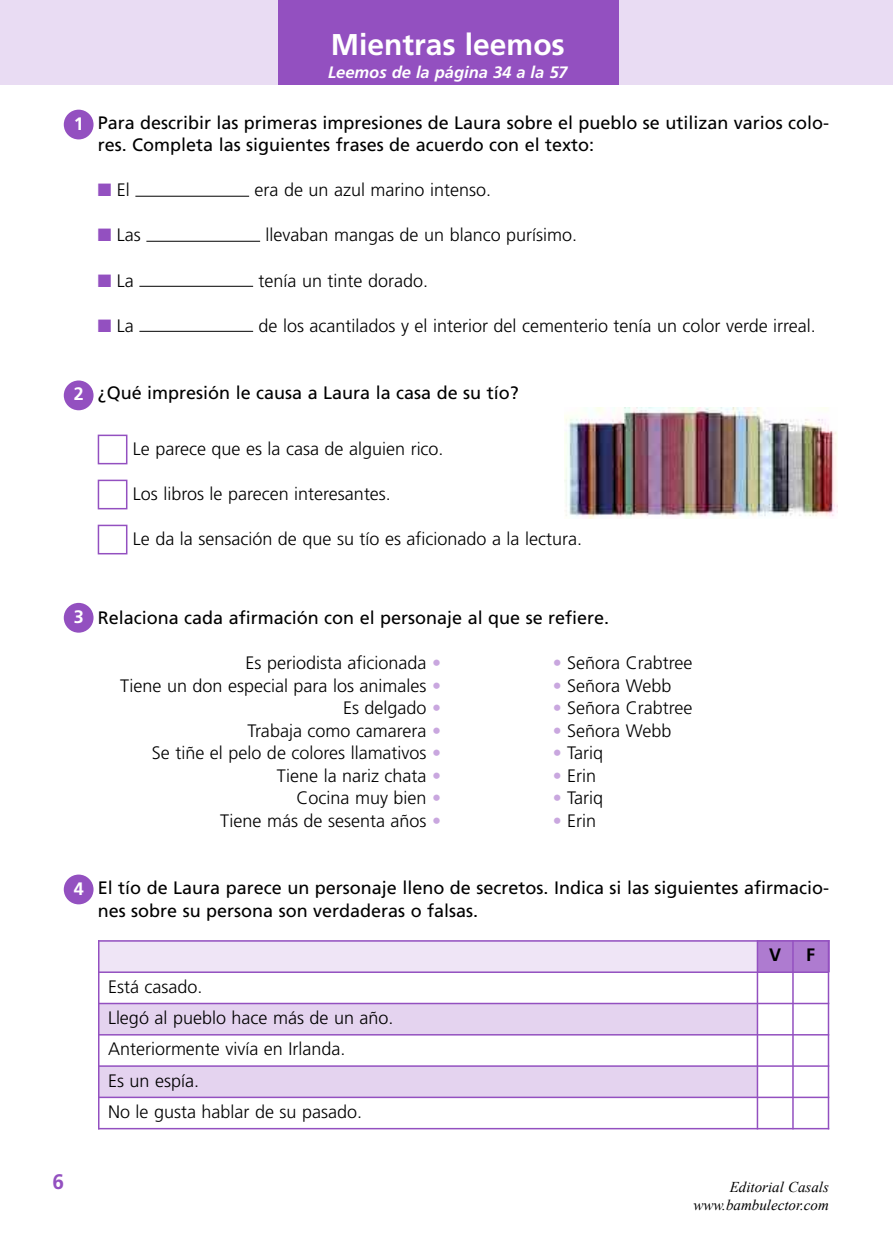
<style>
.page{position:relative;width:893px;height:1234px;background:#fff}
.page>*{position:absolute;margin:0;border:0;box-sizing:border-box;transform-origin:0 0}
.t1{font:700 30px "Frutiger";color:#fff}
.t2{font:700 21px "Frutiger";color:#9350c0}
.t3{font:300 18px/31.2px "Frutiger";color:#000}
.t4{font:18px/22.5px "Frutiger";color:#000}
.t5{font:700 18px "Frutiger";color:#fff}
.t6{font:700 18px "Frutiger";color:#000}
.t7{font:italic 700 16.5px "Frutiger";color:#fff}
.t8{font:italic 15px/18px "Times New Roman";color:#000;text-align:right}
.s1{color:#9350c0}
.s2{color:#c9a7df}
</style>
<div class="page">
<div style="left:0;top:0;width:893px;height:85px;background:#e9dcf3"></div>
<div style="left:64px;top:110px;width:30px;height:29px;background:#9350c0;border-radius:50%"></div>
<div style="left:64px;top:380px;width:30px;height:30px;background:#9350c0;border-radius:50%"></div>
<div style="left:64px;top:874px;width:30px;height:30px;background:#9350c0;border-radius:50%"></div>
<div style="left:64px;top:602px;width:30px;height:30px;background:#9350c0;border-radius:50%"></div>
<div style="left:278px;top:0;width:340px;height:85px;background:#9350c0"></div>
<hr style="left:135px;top:196px;width:114px;height:1px;background:#000">
<hr style="left:146px;top:241px;width:114px;height:1px;background:#000">
<hr style="left:139px;top:286px;width:114px;height:1px;background:#000">
<hr style="left:139px;top:331px;width:114px;height:1px;background:#000">
<div style="left:98px;top:434px;width:29px;height:30px;border:2px solid #9350c0"></div>
<div style="left:98px;top:479px;width:29px;height:30px;border:2px solid #9350c0"></div>
<div style="left:98px;top:524px;width:29px;height:30px;border:2px solid #9350c0"></div>
<div style="left:98px;top:939px;width:659px;height:32px;background:#efe5f6"></div>
<div style="left:757px;top:939px;width:36px;height:32px;background:#ae7bd0"></div>
<div style="left:793px;top:939px;width:36px;height:32px;background:#ae7bd0"></div>
<div style="left:98px;top:1003px;width:659px;height:31px;background:#e4d3ef"></div>
<div style="left:98px;top:1065px;width:659px;height:32px;background:#e4d3ef"></div>
<hr style="left:98px;top:939px;width:1px;height:190px;background:#9350c0">
<hr style="left:757px;top:939px;width:1px;height:190px;background:#9350c0">
<hr style="left:792px;top:939px;width:2px;height:190px;background:#9350c0">
<hr style="left:828px;top:939px;width:1px;height:190px;background:#9350c0">
<hr style="left:98px;top:939px;width:731px;height:2px;background:#9350c0">
<hr style="left:98px;top:971px;width:731px;height:1px;background:#9350c0">
<hr style="left:98px;top:1002px;width:731px;height:2px;background:#9350c0">
<hr style="left:98px;top:1033px;width:731px;height:2px;background:#9350c0">
<hr style="left:98px;top:1065px;width:731px;height:1px;background:#9350c0">
<hr style="left:98px;top:1096px;width:731px;height:1px;background:#9350c0">
<hr style="left:98px;top:1127px;width:731px;height:2px;background:#9350c0">
<img style="left:565px;top:407px;width:272px;height:111px">
<p class="t5" style="left:74px;top:116px;width:12px">1</p>
<h1 class="t1" style="left:331px;top:33px;width:236px">Mientras leemos</h1>
<p class="t7" style="left:328px;top:65px;width:241px">Leemos de la página 34 a la 57</p>
<p class="t4" style="left:98px;top:113px;width:733px">Para describir las primeras impresiones de Laura sobre el pueblo se utilizan varios colo&shy;res. Completa las siguientes frases de acuerdo con el texto:</p>
<p class="t3" style="left:98px;top:176px;width:34px"><span class="s1">■</span> El</p>
<p class="t3" style="left:255px;top:176px;width:238px">era de un azul marino intenso.</p>
<p class="t3" style="left:98px;top:221px;width:45px"><span class="s1">■</span> Las</p>
<p class="t3" style="left:266px;top:221px;width:313px">llevaban mangas de un blanco purísimo.</p>
<p class="t3" style="left:98px;top:266px;width:38px"><span class="s1">■</span> La</p>
<p class="t3" style="left:259px;top:266px;width:171px">tenía un tinte dorado.</p>
<p class="t3" style="left:98px;top:311px;width:38px"><span class="s1">■</span> La</p>
<p class="t3" style="left:259px;top:311px;width:559px">de los acantilados y el interior del cementerio tenía un color verde irreal.</p>
<p class="t5" style="left:74px;top:387px;width:12px">2</p>
<p class="t4" style="left:98px;top:383px;width:423px">¿Qué impresión le causa a Laura la casa de su tío?</p>
<p class="t3" style="left:133px;top:435px;width:312px">Le parece que es la casa de alguien rico.</p>
<p class="t3" style="left:133px;top:480px;width:259px">Los libros le parecen interesantes.</p>
<p class="t3" style="left:133px;top:525px;width:450px">Le da la sensación de que su tío es aficionado a la lectura.</p>
<p class="t5" style="left:74px;top:609px;width:12px">3</p>
<p class="t4" style="left:98px;top:608px;width:513px">Relaciona cada afirmación con el personaje al que se refiere.</p>
<p class="t3" style="left:246px;top:648px;width:197px">Es periodista aficionada <span class="s2">•</span></p>
<p class="t3" style="left:553px;top:648px;width:141px"><span class="s2">•</span> Señora Crabtree</p>
<p class="t3" style="left:120px;top:671px;width:322px">Tiene un don especial para los animales <span class="s2">•</span></p>
<p class="t3" style="left:553px;top:671px;width:120px"><span class="s2">•</span> Señora Webb</p>
<p class="t3" style="left:343px;top:693px;width:100px">Es delgado <span class="s2">•</span></p>
<p class="t3" style="left:553px;top:693px;width:141px"><span class="s2">•</span> Señora Crabtree</p>
<p class="t3" style="left:248px;top:716px;width:195px">Trabaja como camarera <span class="s2">•</span></p>
<p class="t3" style="left:553px;top:716px;width:120px"><span class="s2">•</span> Señora Webb</p>
<p class="t3" style="left:152px;top:738px;width:291px">Se tiñe el pelo de colores llamativos <span class="s2">•</span></p>
<p class="t3" style="left:553px;top:738px;width:52px"><span class="s2">•</span> Tariq</p>
<p class="t3" style="left:277px;top:761px;width:166px">Tiene la nariz chata <span class="s2">•</span></p>
<p class="t3" style="left:553px;top:761px;width:45px"><span class="s2">•</span> Erin</p>
<p class="t3" style="left:297px;top:783px;width:146px">Cocina muy bien <span class="s2">•</span></p>
<p class="t3" style="left:553px;top:783px;width:52px"><span class="s2">•</span> Tariq</p>
<p class="t3" style="left:220px;top:806px;width:222px">Tiene más de sesenta años <span class="s2">•</span></p>
<p class="t3" style="left:553px;top:806px;width:45px"><span class="s2">•</span> Erin</p>
<p class="t5" style="left:74px;top:880px;width:12px">4</p>
<p class="t4" style="left:98px;top:878px;width:733px">El tío de Laura parece un personaje lleno de secretos. Indica si las siguientes afirmacio&shy;nes sobre su persona son verdaderas o falsas.</p>
<p class="t6" style="left:769px;top:947px;width:14px">V</p>
<p class="t6" style="left:806px;top:947px;width:10px">F</p>
<p class="t3" style="left:108px;top:972px;width:287px">Está casado.<br>Llegó al pueblo hace más de un año.<br>Anteriormente vivía en Irlanda.<br>Es un espía.<br>No le gusta hablar de su pasado.</p>
<p class="t2" style="left:52px;top:1173px;width:13px">6</p>
<p class="t8" style="left:693px;top:1177px;width:137px">Editorial Casals www.bambulector.com</p>
</div>
